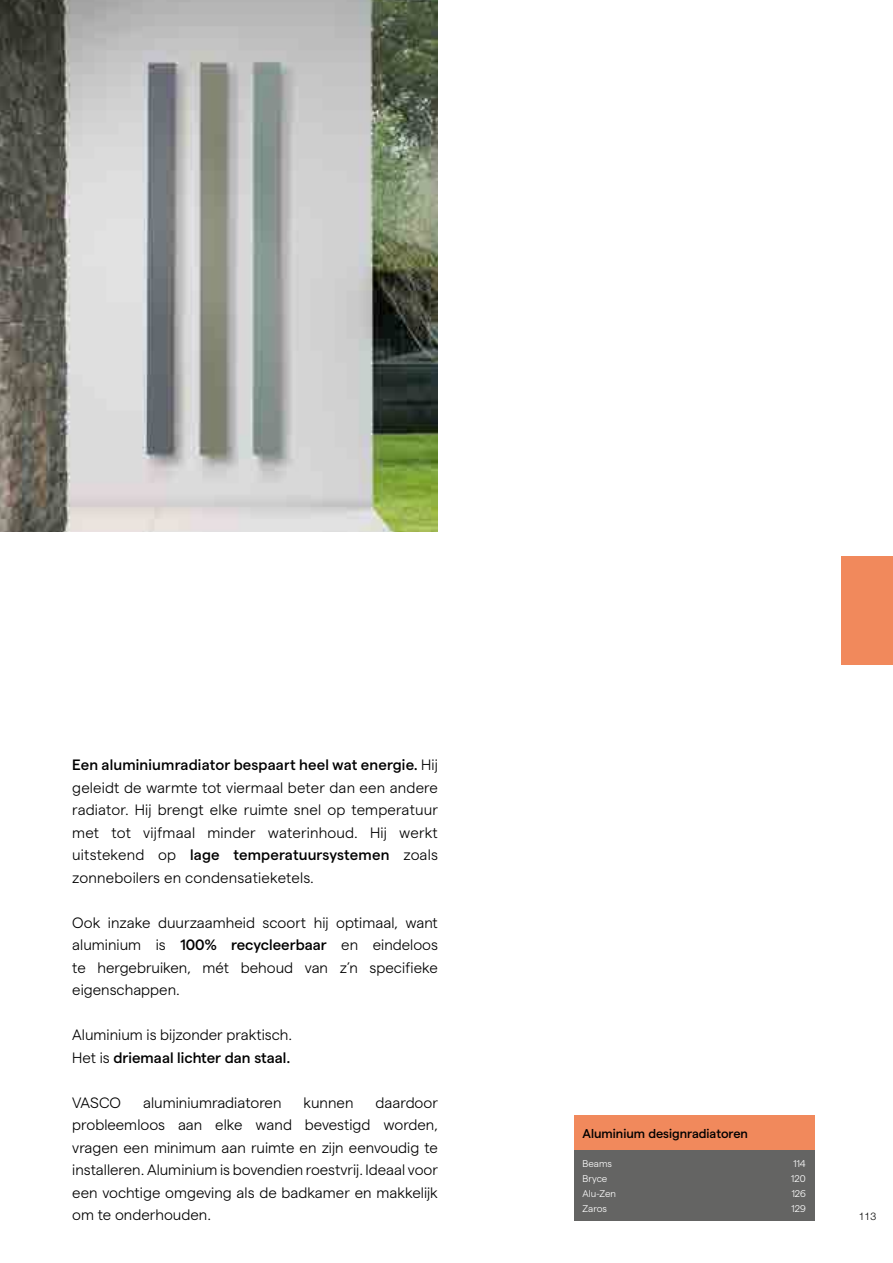
<style>
.page{position:relative;width:893px;height:1263px;background:#fff}
.page>*{position:absolute;margin:0;border:0;box-sizing:border-box;transform-origin:0 0}
.t1{font:300 15px/22.5px "Matter";color:#000;text-align:justify}
.t2{font:500 12.75px "Matter";color:#000}
.t3{font:300 10.5px "Helvetica Neue LTW1 G";color:#000}
.t4{font:300 9.75px "Matter";color:#fff}
.s1{font-weight:500}
</style>
<div class="page">
<img style="left:0;top:0;width:438px;height:531px">
<div style="left:574px;top:1149px;width:240px;height:71px;background:#646463"></div>
<div style="left:574px;top:1115px;width:240px;height:34px;background:#f1895c"></div>
<div style="left:842px;top:556px;width:51px;height:109px;background:#f1895c"></div>
<p class="t1" style="left:72px;top:753px;width:367px"><span class="s1">Een aluminiumradiator bespaart heel wat energie.</span> Hij geleidt de warmte tot viermaal beter dan een andere radiator. Hij brengt elke ruimte snel op temperatuur met tot vijfmaal minder waterinhoud. Hij werkt uitstekend op <span class="s1">lage temperatuursystemen</span> zoals zonneboilers en condensatieketels.</p>
<p class="t1" style="left:72px;top:910px;width:367px">Ook inzake duurzaamheid scoort hij optimaal, want aluminium is <span class="s1">100% recycleerbaar</span> en eindeloos te hergebruiken, mét behoud van z’n specifieke eigenschappen.</p>
<p class="t1" style="left:72px;top:1023px;width:221px">Aluminium is bijzonder praktisch.<br>Het is <span class="s1">driemaal lichter dan staal.</span></p>
<p class="t1" style="left:72px;top:1090px;width:50px">VASCO</p>
<p class="t1" style="left:143px;top:1090px;width:140px">aluminiumradiatoren</p>
<p class="t1" style="left:304px;top:1090px;width:51px">kunnen</p>
<p class="t1" style="left:72px;top:1090px;width:367px;text-indent:303px">daardoor probleemloos aan elke wand bevestigd worden, vragen een minimum aan ruimte en zijn eenvoudig te installeren. Aluminium is bovendien roestvrij. Ideaal voor een vochtige omgeving als de badkamer en makkelijk om te onderhouden.</p>
<p class="t2" style="left:583px;top:1124px;width:167px">Aluminium designradiatoren</p>
<p class="t4" style="left:583px;top:1156px;width:31px">Beams</p>
<p class="t4" style="left:793px;top:1156px;width:14px">114</p>
<p class="t4" style="left:583px;top:1171px;width:26px">Bryce</p>
<p class="t4" style="left:791px;top:1171px;width:16px">120</p>
<p class="t4" style="left:583px;top:1186px;width:35px">Alu-Zen</p>
<p class="t4" style="left:792px;top:1186px;width:16px">126</p>
<p class="t4" style="left:583px;top:1201px;width:26px">Zaros</p>
<p class="t4" style="left:791px;top:1201px;width:16px">129</p>
<p class="t3" style="left:859px;top:1210px;width:19px">113</p>
</div>
